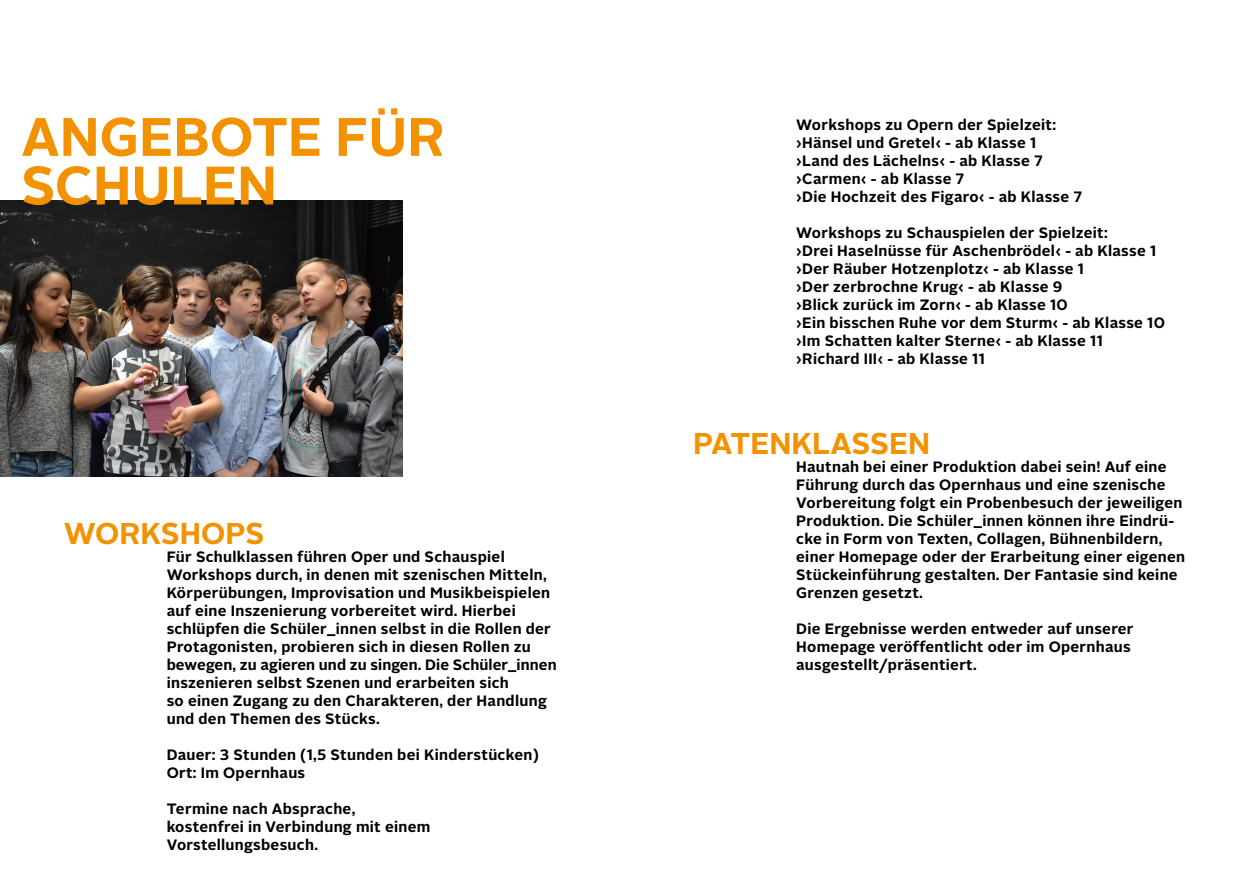
<style>
.page{position:relative;width:1259px;height:893px;background:#fff}
.page>*{position:absolute;margin:0;border:0;box-sizing:border-box;transform-origin:0 0}
.t1{font:700 54px/48.6px "Alright Sans";color:#f39200}
.t2{font:700 30px "Alright Sans";color:#f39200}
.t3{font:700 15px/18px "Alright Sans";letter-spacing:.02em;color:#000}
</style>
<div class="page">
<img style="left:0;top:200px;width:402px;height:277px">
<h1 class="t1" style="left:21px;top:113px;width:425px">ANGEBOTE FÜR<br>SCHULEN</h1>
<h2 class="t2" style="left:64px;top:513px;width:202px">WORKSHOPS</h2>
<p class="t3" style="left:167px;top:548px;width:391px">Für Schulklassen führen Oper und Schauspiel Workshops durch, in denen mit szenischen Mitteln, Körperübungen, Improvisation und Musikbeispielen auf eine Inszenierung vorbereitet wird. Hierbei schlüpfen die Schüler_innen selbst in die Rollen der Protagonisten, probieren sich in diesen Rollen zu bewegen, zu agieren und zu singen. Die Schüler_innen inszenieren selbst Szenen und erarbeiten sich<br>so einen Zugang zu den Charakteren, der Handlung und den Themen des Stücks.</p>
<p class="t3" style="left:167px;top:746px;width:374px">Dauer: 3 Stunden (1,5 Stunden bei Kinderstücken)<br>Ort: Im Opernhaus</p>
<p class="t3" style="left:167px;top:800px;width:265px">Termine nach Absprache, kostenfrei in Verbindung mit einem<br>Vorstellungsbesuch.</p>
<p class="t3" style="left:796px;top:116px;width:287px">Workshops zu Opern der Spielzeit: ›Hänsel und Gretel‹ - ab Klasse 1 ›Land des Lächelns‹ - ab Klasse 7 ›Carmen‹ - ab Klasse 7<br>›Die Hochzeit des Figaro‹ - ab Klasse 7</p>
<p class="t3" style="left:796px;top:224px;width:370px">Workshops zu Schauspielen der Spielzeit:<br>›Drei Haselnüsse für Aschenbrödel‹ - ab Klasse 1 ›Der Räuber Hotzenplotz‹ - ab Klasse 1<br>›Der zerbrochne Krug‹ - ab Klasse 9<br>›Blick zurück im Zorn‹ - ab Klasse 10<br>›Ein bisschen Ruhe vor dem Sturm‹ - ab Klasse 10 ›Im Schatten kalter Sterne‹ - ab Klasse 11 ›Richard III‹ - ab Klasse 11</p>
<h2 class="t2" style="left:693px;top:423px;width:238px">PATENKLASSEN</h2>
<p class="t3" style="left:796px;top:458px;width:390px">Hautnah bei einer Produktion dabei sein! Auf eine Führung durch das Opernhaus und eine szenische Vorbereitung folgt ein Probenbesuch der jeweiligen Produktion. Die Schüler_innen können ihre Eindrü&shy;cke in Form von Texten, Collagen, Bühnenbildern, einer Homepage oder der Erarbeitung einer eigenen Stückeinführung gestalten. Der Fantasie sind keine Grenzen gesetzt.</p>
<p class="t3" style="left:796px;top:620px;width:339px">Die Ergebnisse werden entweder auf unserer<br>Homepage veröffentlicht oder im Opernhaus ausgestellt/präsentiert.</p>
</div>
